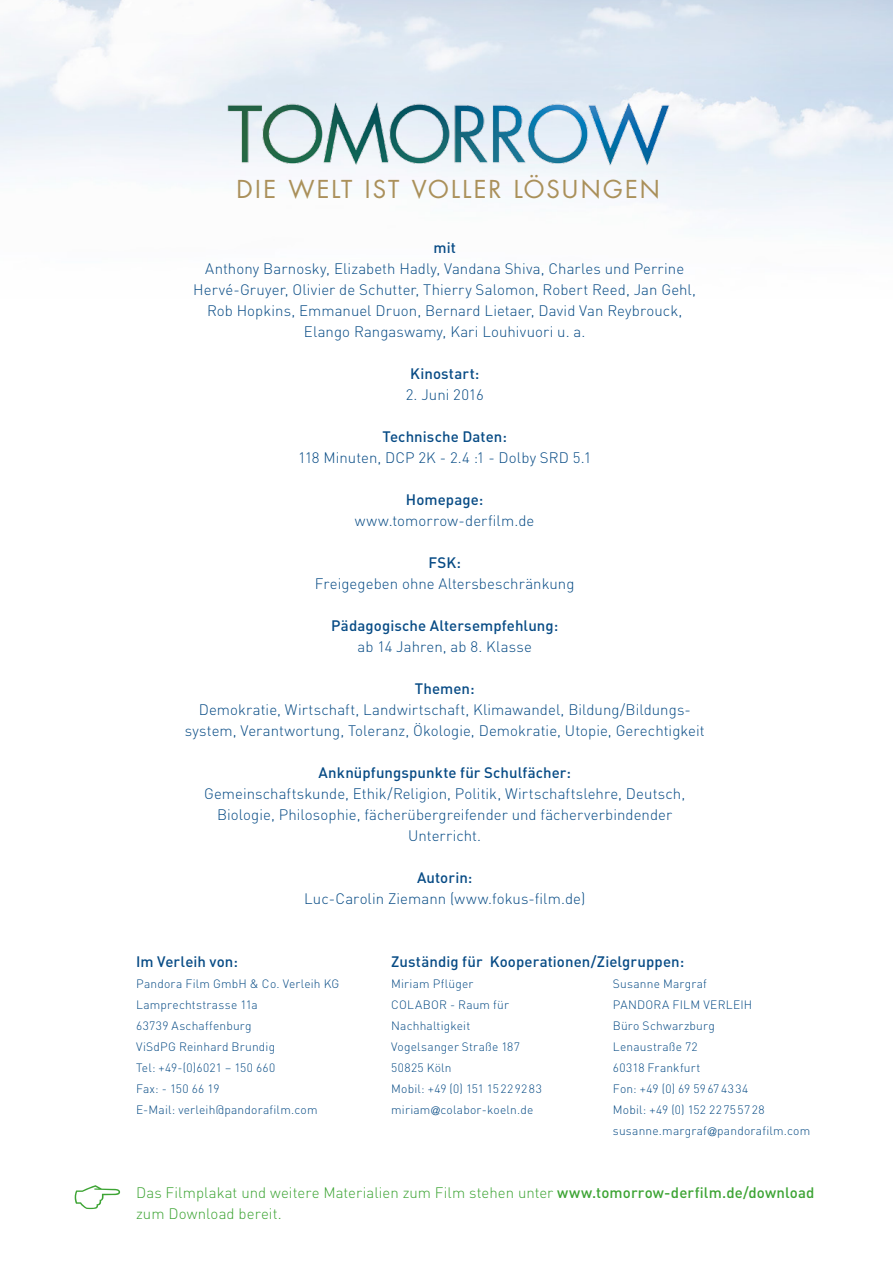
<style>
.page{position:relative;width:893px;height:1263px;background:#fff}
.page>*{position:absolute;margin:0;border:0;box-sizing:border-box;transform-origin:0 0}
.t1{font:24px "Futura Std";letter-spacing:.09em;color:#aa905a}
.t2{font:300 15px/21px "DIN Pro";letter-spacing:.005em;color:#074b85;text-align:center}
.t3{font:500 15px "DIN Pro";letter-spacing:.005em;color:#074b85}
.t4{font:300 15px/21px "DIN Pro";letter-spacing:.005em;color:#3da434}
.t5{font:300 12px/21px "DIN Pro";letter-spacing:.015em;color:#074b85}
.s1{font-family:"Avenir LT Std"}
.s2{font-weight:500}
</style>
<div class="page">
<img style="left:226px;top:65px;width:444px;height:128px">
<h1 class="t1" style="left:237px;top:174px;width:425px">DIE WELT IST VOLLER LÖSUNGEN</h1>
<p class="t3" style="left:433px;top:236px;width:24px">mit</p>
<p class="t2" style="left:193px;top:257px;width:504px">Anthony Barnosky, Elizabeth Hadly, Vandana Shiva, Charles und Perrine Hervé-Gruyer, Olivier de Schutter, Thierry Salomon, Robert Reed, Jan Gehl, Rob Hopkins, Emmanuel Druon, Bernard Lietaer, David Van Reybrouck, Elango Rangaswamy, Kari Louhivuori u. a.</p>
<p class="t3" style="left:410px;top:362px;width:71px">Kinostart:</p>
<p class="t2" style="left:406px;top:383px;width:79px">2. Juni 2016</p>
<p class="t3" style="left:383px;top:425px;width:126px">Technische Daten:</p>
<p class="t2" style="left:298px;top:446px;width:295px">118 Minuten, DCP 2K - 2.4 :1 - Dolby SRD 5.1</p>
<p class="t3" style="left:406px;top:488px;width:79px">Homepage:</p>
<p class="t2" style="left:355px;top:509px;width:181px">www.tomorrow-derfilm.de</p>
<p class="t3" style="left:428px;top:551px;width:34px">FSK:</p>
<p class="t2" style="left:315px;top:572px;width:261px">Freigegeben ohne Altersbeschränkung</p>
<p class="t3" style="left:331px;top:614px;width:229px">Pädagogische Altersempfehlung:</p>
<p class="t2" style="left:358px;top:635px;width:176px">ab 14 Jahren, ab 8. Klasse</p>
<p class="t3" style="left:415px;top:677px;width:61px">Themen:</p>
<p class="t2" style="left:185px;top:698px;width:521px">Demokratie, Wirtschaft, Landwirtschaft, Klimawandel, Bildung/Bildungs&shy;system, Verantwortung, Toleranz, Ökologie, Demokratie, Utopie, Gerechtigkeit</p>
<p class="t3" style="left:318px;top:761px;width:254px">Anknüpfungspunkte für Schulfächer:</p>
<p class="t2" style="left:204px;top:782px;width:483px">Gemeinschaftskunde, Ethik/Religion, Politik, Wirtschaftslehre, Deutsch,<br>Biologie, Philosophie, fächerübergreifender und fächerverbindender<br>Unterricht.</p>
<p class="t3" style="left:417px;top:866px;width:57px">Autorin:</p>
<p class="t2" style="left:304px;top:887px;width:283px">Luc-Carolin Ziemann (www.fokus-film.de)</p>
<p class="t3" style="left:391px;top:950px;width:295px">Zuständig für Kooperationen/Zielgruppen:</p>
<p class="t3" style="left:136px;top:950px;width:103px">Im Verleih von:</p>
<p class="t5" style="left:136px;top:972px;width:205px">Pandora Film GmbH &amp; Co. Verleih KG<br>Lamprechtstrasse 11a<br>63739 Aschaffenburg<br>ViSdPG Reinhard Brundig<br>Tel: +49-(0)6021 – 150 660<br>Fax: - 150 66 19<br>E-Mail: verleih@pandorafilm.com</p>
<p class="t5" style="left:391px;top:972px;width:152px">Miriam Pflüger<br>COLABOR - Raum für<br>Nachhaltigkeit<br>Vogelsanger Straße 187<br>50825 Köln<br>Mobil: +49 (0) 151 15229283 miriam<span class="s1">@</span>colabor-koeln.de</p>
<p class="t5" style="left:613px;top:972px;width:199px">Susanne Margraf<br>PANDORA FILM VERLEIH<br>Büro Schwarzburg<br>Lenaustraße 72<br>60318 Frankfurt<br>Fon: +49 (0) 69 59674334<br>Mobil: +49 (0) 152 22755728 susanne.margraf<span class="s1">@</span>pandorafilm.com</p>
<p class="t4" style="left:136px;top:1181px;width:680px">Das Filmplakat und weitere Materialien zum Film stehen unter <span class="s2">www.tomorrow-derfilm.de/download </span>zum Download bereit.</p>
</div>
